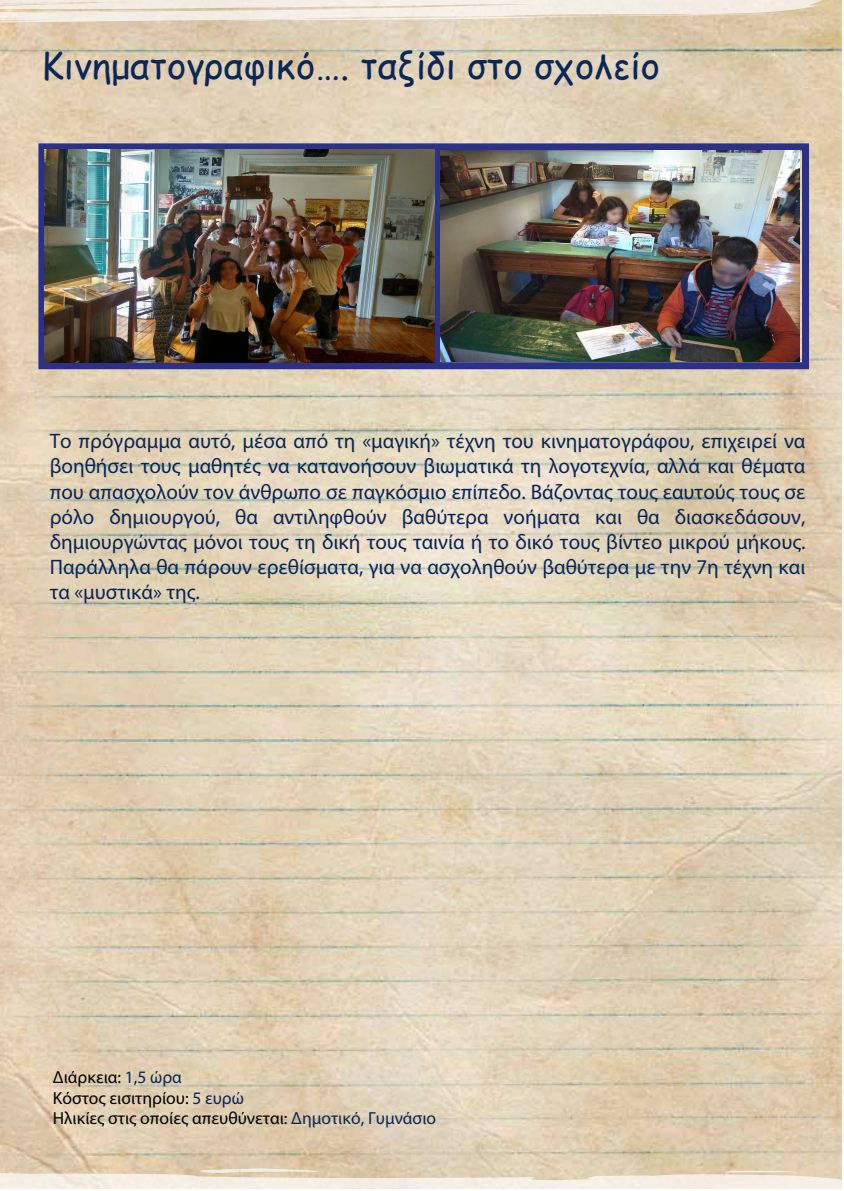
<style>
.page{position:relative;width:844px;height:1191px;background:#fff}
.page>*{position:absolute;margin:0;border:0;box-sizing:border-box;transform-origin:0 0}
.t1{font:36.75px "Comic Sans MS";color:#092759}
.t2{font:21px/25.2px "Myriad Pro";color:#082658;text-align:justify}
.t3{font:17.5px/20.8px "Myriad Pro";color:#000}
.s1{color:#082658}
</style>
<div class="page">
<img style="left:0;top:25px;width:841px;height:1143px">
<svg style="left:0;top:0;width:842px;height:25px;background:#eae0cf"></svg>
<svg style="left:0;top:1168px;width:842px;height:21px;background:#ebe1d0"></svg>
<div style="left:38px;top:143px;width:770px;height:226px;border:7px solid #2b3188"></div>
<svg style="left:432px;top:145px;width:9px;height:219px"></svg>
<img style="left:45px;top:150px;width:389px;height:212px">
<img style="left:440px;top:150px;width:359px;height:211px">
<h1 class="t1" style="left:41px;top:39px;width:620px">Κινηματογραφικό…. ταξίδι στο σχολείο</h1>
<p class="t2" style="left:50px;top:428px;width:757px">Το πρόγραμμα αυτό, μέσα από τη «μαγική» τέχνη του κινηματογράφου, επιχειρεί να βοηθήσει τους μαθητές να κατανοήσουν βιωματικά τη λογοτεχνία, αλλά και θέματα που απασχολούν τον άνθρωπο σε παγκόσμιο επίπεδο. Βάζοντας τους εαυτούς τους σε ρόλο δημιουργού, θα αντιληφθούν βαθύτερα νοήματα και θα διασκεδάσουν, δημιουργώντας μόνοι τους τη δική τους ταινία ή το δικό τους βίντεο μικρού μήκους.<br>Παράλληλα θα πάρουν ερεθίσματα, για να ασχοληθούν βαθύτερα με την 7η τέχνη και τα «μυστικά» της.</p>
<p class="t3" style="left:53px;top:1066px;width:384px">Διάρκεια: <span class="s1">1,5 ώρα<br></span>Κόστος εισιτηρίου: <span class="s1">5 ευρώ<br></span>Ηλικίες στις οποίες απευθύνεται: <span class="s1">Δημοτικό, Γυμνάσιο</span></p>
</div>
